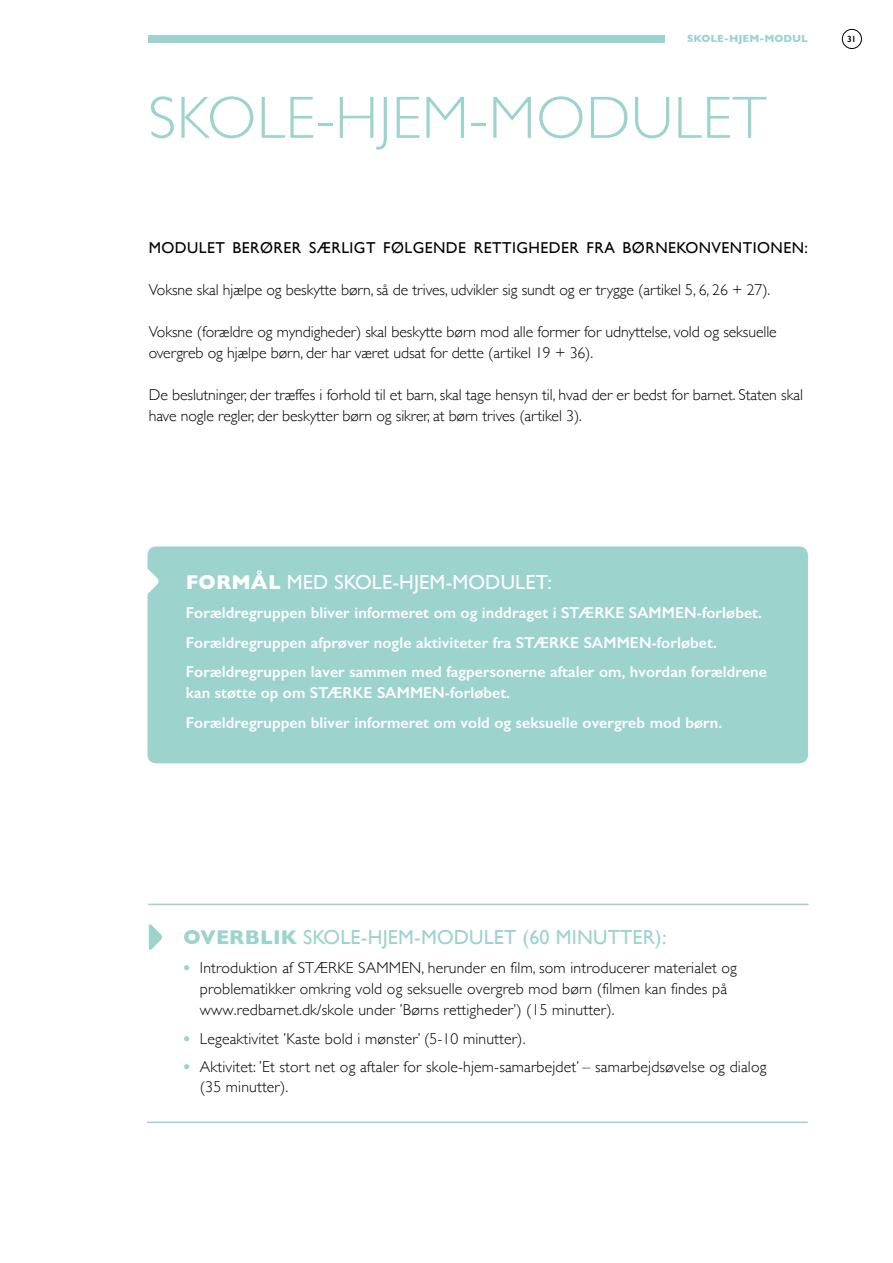
<style>
.page{position:relative;width:893px;height:1263px;background:#fff}
.page>*{position:absolute;margin:0;border:0;box-sizing:border-box;transform-origin:0 0}
.t1{font:300 60px "Gill Sans";letter-spacing:.01em;color:#9dd3cd}
.t2{font:20.25px "Gill Sans";letter-spacing:.01em;color:#9dd3cd}
.t3{font:20.25px "Gill Sans";letter-spacing:.01em;color:#fff}
.t4{font:300 15.75px/20.9px "Gill Sans";color:#000}
.t5{font:600 15.75px/29.5px "Gill Sans";letter-spacing:.005em;color:#fff}
.t6{font:15.75px "Gill Sans";letter-spacing:.03em;color:#000}
.t7{font:700 10.5px "Gill Sans";color:#9dd3cd}
.t8{font:600 9px "Gill Sans";color:#000}
.s1{font-weight:700}
.s2{font-weight:700;color:#9dd3cd}
</style>
<div class="page">
<div style="left:148px;top:35px;width:516px;height:8px;background:#9dd3cd"></div>
<div style="left:842px;top:29px;width:20px;height:20px;border:1px solid #000;border-radius:50%"></div>
<div style="left:147px;top:546px;width:661px;height:217px;background:#9dd3cd;border-radius:9px"></div>
<svg style="left:149px;top:924px;width:13px;height:26px"></svg>
<svg style="left:147px;top:566px;width:12px;height:30px"></svg>
<hr style="left:149px;top:904px;width:659px;height:1px;background:#9dd3cd">
<hr style="left:147px;top:1121px;width:660px;height:2px;background:#9dd3cd">
<p class="t7" style="left:687px;top:31px;width:122px">SKOLE-HJEM-MODUL</p>
<p class="t8" style="left:847px;top:33px;width:10px">31</p>
<h1 class="t1" style="left:148px;top:71px;width:620px">SKOLE-HJEM-MODULET</h1>
<p class="t6" style="left:149px;top:238px;width:661px">MODULET BERØRER SÆRLIGT FØLGENDE RETTIGHEDER FRA BØRNEKONVENTIONEN:</p>
<p class="t4" style="left:149px;top:278px;width:623px">Voksne skal hjælpe og beskytte børn, så de trives, udvikler sig sundt og er trygge (artikel 5, 6, 26 + 27).</p>
<p class="t4" style="left:149px;top:320px;width:630px">Voksne (forældre og myndigheder) skal beskytte børn mod alle former for udnyttelse, vold og seksuelle overgreb og hjælpe børn, der har været udsat for dette (artikel 19 + 36).</p>
<p class="t4" style="left:149px;top:383px;width:656px">De beslutninger, der træffes i forhold til et barn, skal tage hensyn til, hvad der er bedst for barnet. Staten skal have nogle regler, der beskytter børn og sikrer, at børn trives (artikel 3).</p>
<p class="t3" style="left:186px;top:570px;width:368px"><span class="s1">FORMÅL</span> MED SKOLE-HJEM-MODULET:</p>
<p class="t5" style="left:186px;top:598px;width:583px">Forældregruppen bliver informeret om og inddraget i STÆRKE SAMMEN-forløbet.<br>Forældregruppen afprøver nogle aktiviteter fra STÆRKE SAMMEN-forløbet.<br>Forældregruppen laver sammen med fagpersonerne aftaler om, hvordan forældrene</p>
<p class="t5" style="left:186px;top:678px;width:538px">kan støtte op om STÆRKE SAMMEN-forløbet.<br>Forældregruppen bliver informeret om vold og seksuelle overgreb mod børn.</p>
<p class="t2" style="left:183px;top:925px;width:485px"><span class="s1">OVERBLIK</span> SKOLE-HJEM-MODULET (60 MINUTTER):</p>
<p class="t4" style="left:200px;top:957px;width:538px;text-indent:-17px"><span class="s2">•</span> Introduktion af STÆRKE SAMMEN, herunder en film, som introducerer materialet og problematikker omkring vold og seksuelle overgreb mod børn (filmen kan findes på www.redbarnet.dk/skole under ’Børns rettigheder’) (15 minutter).</p>
<p class="t4" style="left:183px;top:1028px;width:344px"><span class="s2">•</span> Legeaktivitet ’Kaste bold i mønster’ (5-10 minutter).</p>
<p class="t4" style="left:200px;top:1056px;width:568px;line-height:20.4px;text-indent:-17px"><span class="s2">•</span> Aktivitet: ’Et stort net og aftaler for skole-hjem-samarbejdet’ – samarbejdsøvelse og dialog (35 minutter).</p>
</div>
